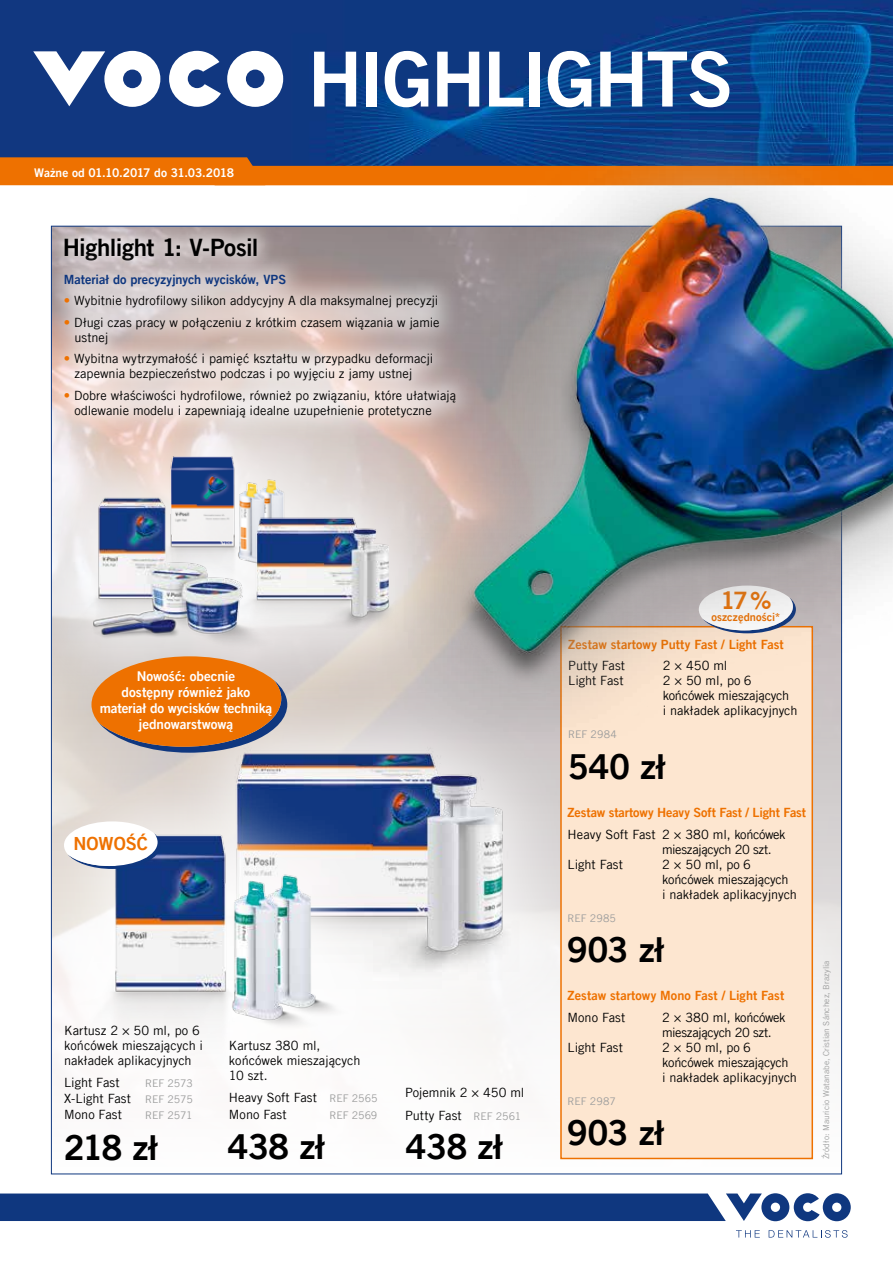
<style>
.page{position:relative;width:893px;height:1263px;background:#fff}
.page>*{position:absolute;margin:0;border:0;box-sizing:border-box;transform-origin:0 0}
.t1{font:76.05px "Trade Gothic LT Com Bd 2";color:#fff}
.t2{font:34.5px "Trade Gothic LT Com Bd 2";letter-spacing:-.015em;color:#000}
.t3{font:24px "Trade Gothic LT Com Bd 2";letter-spacing:-.02em;color:#000}
.t4{font:24px "Trade Gothic LT Com Bd 2";color:#ee7100}
.t5{font:18.15px "Trade Gothic LT Com Bd 2";color:#ee7100}
.t6{font:13.5px/16.2px "Trade Gothic LT Com Bd 2";letter-spacing:-.005em;color:#fff;text-align:center}
.t7{font:12.75px/15px "Trade Gothic LT Com";letter-spacing:-.005em;color:#000}
.t8{font:12.75px "Trade Gothic LT Com Bd 2";color:#ee7100}
.t9{font:12.75px/15px "Trade Gothic LT Com";letter-spacing:-.025em;color:#000}
.t10{font:12.75px "Trade Gothic LT Com Bd 2";color:#0f377f}
.t11{font:12.75px "Trade Gothic LT Com";letter-spacing:-.03em;color:#000}
.t12{font:12px "Trade Gothic LT Com Bd 2";letter-spacing:-.015em;color:#fff}
.t13{font:11.1px "Trade Gothic LT Com Bd 2";letter-spacing:.01em;color:#ee7100}
.t14{font:10.5px "Trade Gothic LT Com";color:#9c9d9d}
.t15{font:8.25px "Trade Gothic LT Com";letter-spacing:.005em;color:#9c9d9d}
.s1{color:#ee7100}
.s2{font-size:10.5px;color:#9c9d9d}
</style>
<div class="page">
<svg style="left:0;top:1193px;width:851px;height:28px;background:#25498a"></svg>
<svg style="left:736px;top:1230px;width:24px;height:7px"></svg>
<svg style="left:769px;top:1230px;width:79px;height:8px"></svg>
<img style="left:53px;top:228px;width:787px;height:932px">
<div style="left:0;top:373px;width:481px;height:359px;background:#fff;opacity:.75"></div>
<img style="left:68px;top:482px;width:135px;height:179px">
<img style="left:149px;top:440px;width:165px;height:151px">
<img style="left:203px;top:475px;width:174px;height:202px">
<div style="left:88px;top:677px;width:510px;height:388px;background:#fff;opacity:.75"></div>
<img style="left:150px;top:740px;width:395px;height:281px">
<div style="left:5px;top:760px;width:415px;height:385px;background:#fff;opacity:.75"></div>
<img style="left:77px;top:803px;width:287px;height:266px">
<svg style="left:64px;top:821px;width:97px;height:48px"></svg>
<img style="left:0;top:0;width:893px;height:166px">
<div style="left:0;top:157px;width:265px;height:28px;background:#ee7100"></div>
<div style="left:215px;top:166px;width:678px;height:19px;background:#ee7100"></div>
<svg style="left:169px;top:51px;width:52px;height:56px"></svg>
<svg style="left:33px;top:51px;width:127px;height:56px"></svg>
<svg style="left:227px;top:51px;width:56px;height:56px"></svg>
<div style="left:560px;top:626px;width:253px;height:533px;background:#fde6d0;border:2px solid #ee7100"></div>
<svg style="left:91px;top:656px;width:196px;height:97px;background:#da8337"></svg>
<div style="left:45px;top:219px;width:232px;height:60px;background:#fff;opacity:.75"></div>
<div style="left:41px;top:251px;width:437px;height:189px;background:#fff;opacity:.75"></div>
<div style="left:377px;top:136px;width:516px;height:610px;background:#000;opacity:.75"></div>
<img style="left:381px;top:119px;width:512px;height:599px">
<p class="t12" style="left:34px;top:165px;width:201px">Ważne od 01.10.2017 do 31.03.2018</p>
<h1 class="t1" style="left:308px;top:32px;width:381px">HIGHLIGHTS</h1>
<h3 class="t3" style="left:63px;top:232px;width:197px">Highlight 1: V-Posil</h3>
<p class="t10" style="left:64px;top:271px;width:224px">Materiał do precyzyjnych wycisków, VPS</p>
<p class="t7" style="left:64px;top:293px;width:376px"><span class="s1">•</span> Wybitnie hydrofilowy silikon addycyjny A dla maksymalnej precyzji</p>
<p class="t7" style="left:74px;top:315px;width:367px;text-indent:-11px"><span class="s1">•</span> Długi czas pracy w połączeniu z krótkim czasem wiązania w jamie ustnej</p>
<p class="t7" style="left:74px;top:351px;width:361px;text-indent:-11px"><span class="s1">•</span> Wybitna wytrzymałość i pamięć kształtu w przypadku deformacji zapewnia bezpieczeństwo podczas i po wyjęciu z jamy ustnej</p>
<p class="t7" style="left:74px;top:387px;width:383px;text-indent:-11px"><span class="s1">•</span> Dobre właściwości hydrofilowe, również po związaniu, które ułatwiają odlewanie modelu i zapewniają idealne uzupełnienie protetyczne</p>
<p class="t6" style="left:100px;top:668px;width:174px">Nowość: obecnie<br>dostępny również jako materiał do wycisków techniką jednowarstwową</p>
<h3 class="t5" style="left:73px;top:832px;width:76px">NOWOŚĆ</h3>
<p class="t7" style="left:64px;top:1022px;width:140px">Kartusz 2 × 50 ml, po 6 końcówek mieszających i nakładek aplikacyjnych</p>
<p class="t7" style="left:64px;top:1075px;width:57px">Light Fast</p>
<p class="t14" style="left:145px;top:1077px;width:49px">REF 2573</p>
<p class="t7" style="left:64px;top:1090px;width:130px;line-height:16px">X-Light Fast <span class="s2">REF 2575<br></span>Mono Fast</p>
<p class="t14" style="left:145px;top:1109px;width:49px">REF 2571</p>
<h2 class="t2" style="left:64px;top:1126px;width:96px">218 zł</h2>
<p class="t7" style="left:229px;top:1037px;width:133px">Kartusz 380 ml, końcówek mieszających<br>10 szt.</p>
<p class="t7" style="left:229px;top:1089px;width:150px;line-height:16.5px">Heavy Soft Fast <span class="s2">REF 2565<br></span>Mono Fast</p>
<p class="t14" style="left:329px;top:1109px;width:49px">REF 2569</p>
<h2 class="t2" style="left:227px;top:1125px;width:99px">438 zł</h2>
<p class="t7" style="left:405px;top:1080px;width:121px;line-height:22.8px">Pojemnik 2 × 450 ml<br>Putty Fast <span class="s2">REF 2561</span></p>
<h2 class="t2" style="left:406px;top:1125px;width:99px">438 zł</h2>
<h3 class="t4" style="left:720px;top:586px;width:53px">17%</h3>
<p class="t13" style="left:712px;top:610px;width:70px">oszczędności*</p>
<p class="t8" style="left:568px;top:637px;width:217px">Zestaw startowy Putty Fast / Light Fast</p>
<p class="t7" style="left:568px;top:658px;width:58px">Putty Fast</p>
<p class="t7" style="left:663px;top:658px;width:66px">2 × 450 ml</p>
<p class="t7" style="left:568px;top:673px;width:57px">Light Fast</p>
<p class="t7" style="left:663px;top:673px;width:136px">2 × 50 ml, po 6 końcówek mieszających<br>i nakładek aplikacyjnych</p>
<p class="t14" style="left:568px;top:728px;width:50px">REF 2984</p>
<h2 class="t2" style="left:568px;top:745px;width:99px">540 zł</h2>
<p class="t8" style="left:568px;top:805px;width:240px">Zestaw startowy Heavy Soft Fast / Light Fast</p>
<p class="t7" style="left:568px;top:826px;width:220px">Heavy Soft Fast 2 × 380 ml, końcówek</p>
<p class="t11" style="left:662px;top:841px;width:111px">mieszających 20 szt.</p>
<p class="t7" style="left:568px;top:856px;width:57px">Light Fast</p>
<p class="t7" style="left:662px;top:856px;width:136px">2 × 50 ml, po 6 końcówek mieszających<br>i nakładek aplikacyjnych</p>
<p class="t14" style="left:568px;top:911px;width:50px">REF 2985</p>
<h2 class="t2" style="left:567px;top:928px;width:98px">903 zł</h2>
<p class="t8" style="left:568px;top:988px;width:218px">Zestaw startowy Mono Fast / Light Fast</p>
<p class="t7" style="left:568px;top:1009px;width:59px">Mono Fast</p>
<p class="t9" style="left:662px;top:1009px;width:125px">2 × 380 ml, końcówek mieszających 20 szt.</p>
<p class="t7" style="left:568px;top:1039px;width:57px">Light Fast</p>
<p class="t7" style="left:662px;top:1039px;width:136px">2 × 50 ml, po 6 końcówek mieszających<br>i nakładek aplikacyjnych</p>
<p class="t14" style="left:568px;top:1094px;width:50px">REF 2987</p>
<h2 class="t2" style="left:567px;top:1111px;width:98px">903 zł</h2>
<p class="t15" style="left:821px;top:1159px;width:200px;rotate:-90deg">Źródło: Mauricio Watanabe, Cristian Sánchez, Brazylia</p>
</div>
